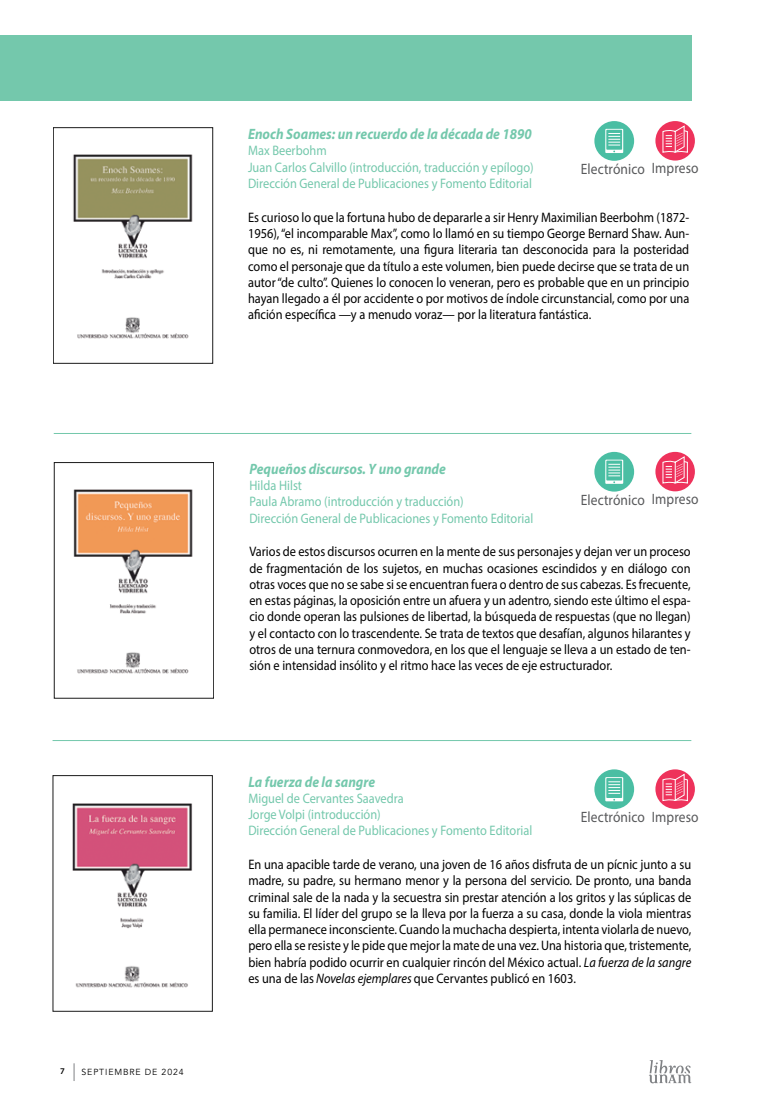
<style>
.page{position:relative;width:780px;height:1117px;background:#fff}
.page>*{position:absolute;margin:0;border:0;box-sizing:border-box;transform-origin:0 0}
.t1{font:italic 700 15px "Myriad Pro";color:#74c8ac;scale:.9 1}
.t2{font:15px "Myriad Pro";letter-spacing:.01em;color:#58595b;scale:.9 1}
.t3{font:13.75px/16.2px "Myriad Pro";color:#000;text-align:justify;scale:.9 1}
.t4{font:13.75px/16.2px "Myriad Pro";color:#74c8ac;scale:.9 1}
.t5{font:8.75px "Avenir LT Std";letter-spacing:.1em;color:#000}
.t6{font:600 8.75px "Myriad Pro";color:#000}
.s1{font-style:italic}
</style>
<div class="page">
<svg style="left:649px;top:1060px;width:42px;height:23px"></svg>
<svg style="left:74px;top:1063px;width:1px;height:17px"></svg>
<div style="left:655px;top:769px;width:39px;height:39px;background:#ee325b;border-radius:50%"></div>
<svg style="left:662px;top:773px;width:26px;height:28px"></svg>
<div style="left:594px;top:769px;width:40px;height:39px;background:#4abea3;border-radius:50%"></div>
<svg style="left:605px;top:777px;width:18px;height:24px"></svg>
<img style="left:73px;top:154px;width:120px;height:185px">
<img style="left:72px;top:803px;width:121px;height:185px">
<img style="left:73px;top:489px;width:120px;height:185px">
<div style="left:0;top:35px;width:691px;height:66px;background:#74c8ac"></div>
<hr style="left:53px;top:740px;width:638px;height:1px;background:#74c8ac">
<hr style="left:54px;top:433px;width:637px;height:1px;background:#74c8ac">
<div style="left:655px;top:121px;width:39px;height:39px;background:#ee325b;border-radius:50%"></div>
<svg style="left:662px;top:125px;width:26px;height:28px"></svg>
<div style="left:594px;top:121px;width:40px;height:40px;background:#4abea3;border-radius:50%"></div>
<svg style="left:605px;top:129px;width:18px;height:24px"></svg>
<div style="left:655px;top:452px;width:39px;height:39px;background:#ee325b;border-radius:50%"></div>
<svg style="left:662px;top:455px;width:26px;height:29px"></svg>
<div style="left:594px;top:452px;width:40px;height:39px;background:#4abea3;border-radius:50%"></div>
<svg style="left:605px;top:459px;width:18px;height:24px"></svg>
<p class="t6" style="left:60px;top:1065px;width:6px">7</p>
<p class="t5" style="left:81px;top:1066px;width:104px">SEPTIEMBRE DE 2024</p>
<p class="t1" style="left:248px;top:124px;width:317px">Enoch Soames: un recuerdo de la década de 1890</p>
<p class="t4" style="left:248px;top:142px;width:319px">Max Beerbohm<br>Juan Carlos Calvillo (introducción, traducción y epílogo)<br>Dirección General de Publicaciones y Fomento Editorial</p>
<p class="t3" style="left:248px;top:209px;width:492px">Es curioso lo que la fortuna hubo de depararle a sir Henry Maximilian Beerbohm (1872- 1956), “el incomparable Max”, como lo llamó en su tiempo George Bernard Shaw. Aun&shy;que no es, ni remotamente, una figura literaria tan desconocida para la posteridad como el personaje que da título a este volumen, bien puede decirse que se trata de un autor “de culto”. Quienes lo conocen lo veneran, pero es probable que en un principio hayan llegado a él por accidente o por motivos de índole circunstancial, como por una afición específica —y a menudo voraz— por la literatura fantástica.</p>
<p class="t2" style="left:580px;top:159px;width:132px">Electrónico Impreso</p>
<p class="t1" style="left:249px;top:459px;width:220px">Pequeños discursos. Y uno grande</p>
<p class="t4" style="left:249px;top:477px;width:317px">Hilda Hilst<br>Paula Abramo (introducción y traducción)<br>Dirección General de Publicaciones y Fomento Editorial</p>
<p class="t3" style="left:249px;top:543px;width:492px">Varios de estos discursos ocurren en la mente de sus personajes y dejan ver un proceso de fragmentación de los sujetos, en muchas ocasiones escindidos y en diálogo con otras voces que no se sabe si se encuentran fuera o dentro de sus cabezas. Es frecuente, en estas páginas, la oposición entre un afuera y un adentro, siendo este último el espa&shy;cio donde operan las pulsiones de libertad, la búsqueda de respuestas (que no llegan) y el contacto con lo trascendente. Se trata de textos que desafían, algunos hilarantes y otros de una ternura conmovedora, en los que el lenguaje se lleva a un estado de ten&shy;sión e intensidad insólito y el ritmo hace las veces de eje estructurador.</p>
<p class="t2" style="left:580px;top:490px;width:132px">Electrónico Impreso</p>
<p class="t1" style="left:248px;top:771px;width:142px">La fuerza de la sangre</p>
<p class="t4" style="left:248px;top:789px;width:317px">Miguel de Cervantes Saavedra<br>Jorge Volpi (introducción)<br>Dirección General de Publicaciones y Fomento Editorial</p>
<p class="t3" style="left:248px;top:856px;width:493px">En una apacible tarde de verano, una joven de 16 años disfruta de un pícnic junto a su madre, su padre, su hermano menor y la persona del servicio. De pronto, una banda criminal sale de la nada y la secuestra sin prestar atención a los gritos y las súplicas de su familia. El líder del grupo se la lleva por la fuerza a su casa, donde la viola mientras ella permanece inconsciente. Cuando la muchacha despierta, intenta violarla de nuevo, pero ella se resiste y le pide que mejor la mate de una vez. Una historia que, tristemente, bien habría podido ocurrir en cualquier rincón del México actual. <span class="s1">La fuerza de la sangre </span>es una de las <span class="s1">Novelas ejemplares</span> que Cervantes publicó en 1603.</p>
<p class="t2" style="left:580px;top:807px;width:132px">Electrónico Impreso</p>
</div>
